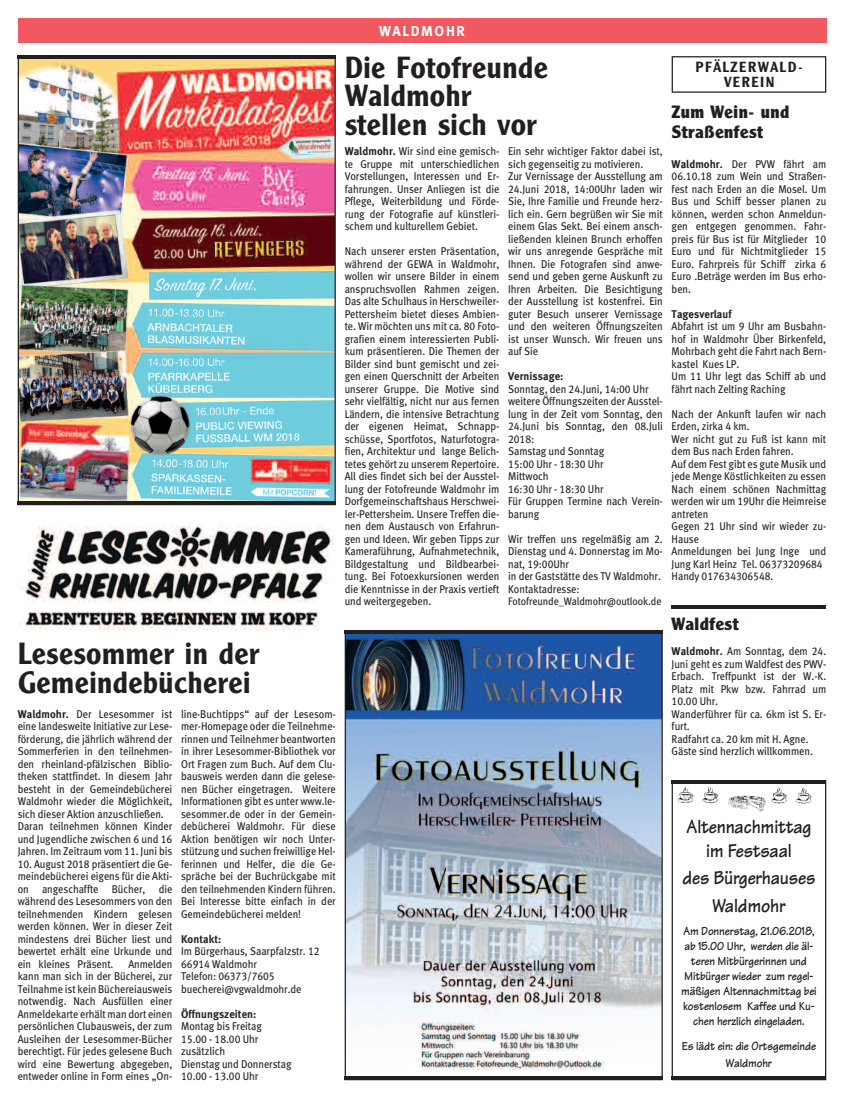
<style>
.page{position:relative;width:844px;height:1102px;background:#fff}
.page>*{position:absolute;margin:0;border:0;box-sizing:border-box;transform-origin:0 0}
.t1{font:600 30px/28.8px "M Clearface Gothic";letter-spacing:.01em;color:#231f20}
.t2{font:700 20px/23.8px "Tekton";letter-spacing:-.015em;color:#231f20;text-align:center;scale:.9 1}
.t3{font:700 17.5px/20px "M Clearface Gothic";letter-spacing:.01em;color:#231f20}
.t4{font:600 14.38px/15.9px "M Clearface Gothic";letter-spacing:.115em;color:#231f20;text-align:center}
.t5{font:14.38px "Meta Bold LF";letter-spacing:.11em;color:#fff}
.t6{font:700 12.5px/15px "Tekton";letter-spacing:-.015em;color:#231f20;text-align:center;scale:.9 1}
.t7{font:11.25px/12.5px "Meta Book LF";letter-spacing:-.005em;color:#231f20;scale:.92 1}
.t8{font:11.25px "Meta Bold LF";letter-spacing:.005em;color:#231f20;scale:.96 1}
.t9{font:10.88px "Meta Book LF";letter-spacing:-.005em;color:#231f20;scale:.92 1}
.s1{font-family:"Meta Bold LF"}
</style>
<div class="page">
<div style="left:18px;top:18px;width:808px;height:25px;background:#f0595f"></div>
<img style="left:20px;top:526px;width:314px;height:104px">
<img style="left:20px;top:59px;width:314px;height:443px">
<img style="left:347px;top:634px;width:314px;height:443px">
<div style="left:672px;top:56px;width:154px;height:37px;border:1px solid #231f20"></div>
<div style="left:672px;top:780px;width:154px;height:300px;border:1px solid #231f20"></div>
<img style="left:678px;top:787px;width:134px;height:25px">
<hr style="left:672px;top:780px;width:154px;height:4px;background:#231f20">
<hr style="left:672px;top:1077px;width:154px;height:3px;background:#231f20">
<hr style="left:18px;top:502px;width:318px;height:3px;background:#231f20">
<hr style="left:18px;top:55px;width:318px;height:4px;background:#231f20">
<hr style="left:345px;top:630px;width:318px;height:4px;background:#231f20">
<hr style="left:345px;top:1077px;width:318px;height:3px;background:#231f20">
<hr style="left:672px;top:605px;width:154px;height:4px;background:#231f20">
<h1 class="t1" style="left:18px;top:642px;width:243px">Lesesommer in der<br>Gemeindebücherei</h1>
<p class="t7" style="left:18px;top:709px;width:170px"><span class="s1">Waldmohr.</span> Der Lesesommer ist eine landesweite Initiative zur Lese&shy;förderung, die jährlich während der Sommerferien in den teilnehmen&shy;den rheinland-pfälzischen Biblio&shy;theken stattfindet. In diesem Jahr besteht in der Gemeindebücherei Waldmohr wieder die Möglichkeit, sich dieser Aktion anzuschließen.<br>Daran teilnehmen können Kinder und Jugendliche zwischen 6 und 16<br>Jahren. Im Zeitraum vom 11. Juni bis</p>
<p class="t7" style="left:18px;top:859px;width:170px;text-align:justify">10. August 2018 präsentiert die Ge&shy;meindebücherei eigens für die Akti&shy;on angeschaffte Bücher, die während des Lesesommers von den teilnehmenden Kindern gelesen werden können. Wer in dieser Zeit mindestens drei Bücher liest und bewertet erhält eine Urkunde und ein kleines Präsent.</p>
<p class="t7" style="left:181px;top:709px;width:170px;text-align:justify">line-Buchtipps“ auf der Lesesom&shy;mer-Homepage oder die Teilnehme&shy;rinnen und Teilnehmer beantworten in ihrer Lesesommer-Bibliothek vor Ort Fragen zum Buch. Auf dem Clu&shy;bausweis werden dann die gelese&shy;nen Bücher eingetragen. Weitere Informationen gibt es unter www.le&shy;sesommer.de oder in der Gemein&shy;debücherei Waldmohr. Für diese Aktion benötigen wir noch Unter&shy;stützung und suchen freiwillige Hel&shy;ferinnen und Helfer, die die Ge&shy;spräche bei der Buchrückgabe mit den teilnehmenden Kindern führen.<br>Bei Interesse bitte einfach in der Gemeindebücherei melden!</p>
<p class="t8" style="left:181px;top:935px;width:43px">Kontakt:</p>
<p class="t7" style="left:181px;top:946px;width:152px">Im Bürgerhaus, Saarpfalzstr. 12<br>66914 Waldmohr<br>Telefon: 06373/7605 buecherei@vgwaldmohr.de</p>
<p class="t8" style="left:181px;top:1010px;width:80px">Öffnungszeiten:</p>
<p class="t7" style="left:181px;top:1021px;width:121px">Montag bis Freitag<br>15.00 - 18.00 Uhr zusätzlich<br>Dienstag und Donnerstag<br>10.00 - 13.00 Uhr</p>
<p class="t7" style="left:18px;top:959px;width:170px;text-align:justify;text-indent:111px">Anmelden kann man sich in der Bücherei, zur Teilnahme ist kein Büchereiausweis notwendig. Nach Ausfüllen einer Anmeldekarte erhält man dort einen persönlichen Clubausweis, der zum Ausleihen der Lesesommer-Bücher berechtigt. Für jedes gelesene Buch wird eine Bewertung abgegeben, entweder online in Form eines „On-</p>
<p class="t5" style="left:379px;top:25px;width:87px">WALDMOHR</p>
<h1 class="t1" style="left:345px;top:55px;width:205px">Die Fotofreunde<br>Waldmohr stellen sich vor</h1>
<p class="t7" style="left:345px;top:146px;width:170px;text-align:justify"><span class="s1">Waldmohr.</span> Wir sind eine gemisch&shy;te Gruppe mit unterschiedlichen Vorstellungen, Interessen und Er&shy;fahrungen. Unser Anliegen ist die Pflege, Weiterbildung und Förde&shy;rung der Fotografie auf künstleri&shy;schem und kulturellem Gebiet.</p>
<p class="t7" style="left:345px;top:246px;width:170px;text-align:justify">Nach unserer ersten Präsentation, während der GEWA in Waldmohr, wollen wir unsere Bilder in einem anspruchsvollen Rahmen zeigen.<br>Das alte Schulhaus in Herschweiler-Pettersheim bietet dieses Ambien&shy;te. Wir möchten uns mit ca. 80 Foto&shy;grafien einem interessierten Publi&shy;kum präsentieren. Die Themen der Bilder sind bunt gemischt und zei&shy;gen einen Querschnitt der Arbeiten unserer Gruppe. Die Motive sind sehr vielfältig, nicht nur aus fernen Ländern, die intensive Betrachtung der eigenen Heimat, Schnapp&shy;schüsse, Sportfotos, Naturfotogra&shy;fien, Architektur und lange Belich&shy;tetes gehört zu unserem Repertoire.<br>All dies findet sich bei der Ausstel&shy;lung der Fotofreunde Waldmohr im Dorfgemeinschaftshaus Herschwei&shy;ler-Pettersheim. Unsere Treffen die&shy;nen dem Austausch von Erfahrun&shy;gen und Ideen. Wir geben Tipps zur Kameraführung, Aufnahmetechnik, Bildgestaltung und Bildbearbei&shy;tung. Bei Fotoexkursionen werden die Kenntnisse in der Praxis vertieft und weitergegeben.</p>
<p class="t7" style="left:508px;top:146px;width:170px">Ein sehr wichtiger Faktor dabei ist, sich gegenseitig zu motivieren.<br>Zur Vernissage der Ausstellung am<br>24.Juni 2018, 14:00Uhr laden wir<br>Sie, Ihre Familie und Freunde herz&shy;lich ein. Gern begrüßen wir Sie mit einem Glas Sekt. Bei einem ansch&shy;ließenden kleinen Brunch erhoffen wir uns anregende Gespräche mit<br>Ihnen. Die Fotografen sind anwe&shy;send und geben gerne Auskunft zu<br>Ihren Arbeiten. Die Besichtigung der Ausstellung ist kostenfrei. Ein guter Besuch unserer Vernissage und den weiteren Öffnungszeiten ist unser Wunsch. Wir freuen uns auf Sie</p>
<p class="t8" style="left:508px;top:372px;width:59px">Vernissage:</p>
<p class="t7" style="left:508px;top:384px;width:170px">Sonntag, den 24.Juni, 14:00 Uhr weitere Öffnungszeiten der Ausstel&shy;lung in der Zeit vom Sonntag, den<br>24.Juni bis Sonntag, den 08.Juli<br>2018:<br>Samstag und Sonntag<br>15:00 Uhr - 18:30 Uhr<br>Mittwoch<br>16:30 Uhr - 18:30 Uhr<br>Für Gruppen Termine nach Verein&shy;barung</p>
<p class="t7" style="left:508px;top:534px;width:170px">Wir treffen uns regelmäßig am 2.<br>Dienstag und 4. Donnerstag im Mo&shy;nat, 19:00Uhr<br>in der Gaststätte des TV Waldmohr.<br>Kontaktadresse:</p>
<p class="t9" style="left:508px;top:597px;width:168px">Fotofreunde_Waldmohr@outlook.de</p>
<p class="t4" style="left:695px;top:60px;width:109px">PFÄLZERWALD-<br>VEREIN</p>
<h3 class="t3" style="left:672px;top:103px;width:119px">Zum Wein- und<br>Straßenfest</h3>
<p class="t7" style="left:672px;top:159px;width:170px;text-align:justify"><span class="s1">Waldmohr.</span> Der PVW fährt am 06.10.18 zum Wein und Straßen&shy;fest nach Erden an die Mosel. Um Bus und Schiff besser planen zu können, werden schon Anmeldun&shy;gen entgegen genommen. Fahr&shy;preis für Bus ist für Mitglieder 10<br>Euro und für Nichtmitglieder 15<br>Euro. Fahrpreis für Schiff zirka 6<br>Euro .Beträge werden im Bus erho&shy;ben.</p>
<p class="t8" style="left:672px;top:310px;width:64px">Tagesverlauf</p>
<p class="t7" style="left:672px;top:321px;width:170px">Abfahrt ist um 9 Uhr am Busbahn&shy;hof in Waldmohr Über Birkenfeld,<br>Mohrbach geht die Fahrt nach Bern&shy;kastel Kues LP.<br>Um 11 Uhr legt das Schiff ab und fährt nach Zelting Raching</p>
<p class="t7" style="left:672px;top:409px;width:170px">Nach der Ankunft laufen wir nach<br>Erden, zirka 4 km.<br>Wer nicht gut zu Fuß ist kann mit dem Bus nach Erden fahren.<br>Auf dem Fest gibt es gute Musik und jede Menge Köstlichkeiten zu essen<br>Nach einem schönen Nachmittag werden wir um 19Uhr die Heimreise antreten<br>Gegen 21 Uhr sind wir wieder zu-<br>Hause<br>Anmeldungen bei Jung Inge und<br>Jung Karl Heinz Tel. 06373209684<br>Handy 017634306548.</p>
<h3 class="t3" style="left:672px;top:616px;width:68px">Waldfest</h3>
<p class="t7" style="left:672px;top:646px;width:170px"><span class="s1">Waldmohr.</span> Am Sonntag, dem 24.<br>Juni geht es zum Waldfest des PWV-<br>Erbach. Treffpunkt ist der W.-K.<br>Platz mit Pkw bzw. Fahrrad um<br>10.00 Uhr.<br>Wanderführer für ca. 6km ist S. Er&shy;furt.<br>Radfahrt ca. 20 km mit H. Agne.<br>Gäste sind herzlich willkommen.</p>
<h2 class="t2" style="left:686px;top:817px;width:141px">Altennachmittag im Festsaal</h2>
<h2 class="t2" style="left:682px;top:867px;width:149px;line-height:27.5px">des Bürgerhauses<br>Waldmohr</h2>
<p class="t6" style="left:681px;top:926px;width:152px">Am Donnerstag, 21.06.2018, ab 15.00 Uhr, werden die äl&shy;teren Mitbürgerinnen und<br>Mitbürger wieder zum regel&shy;mäßigen Altennachmittag bei kostenlosem Kaffee und Ku&shy;chen herzlich eingeladen.</p>
<p class="t6" style="left:682px;top:1040px;width:151px;line-height:16.2px">Es lädt ein: die Ortsgemeinde<br>Waldmohr</p>
</div>
